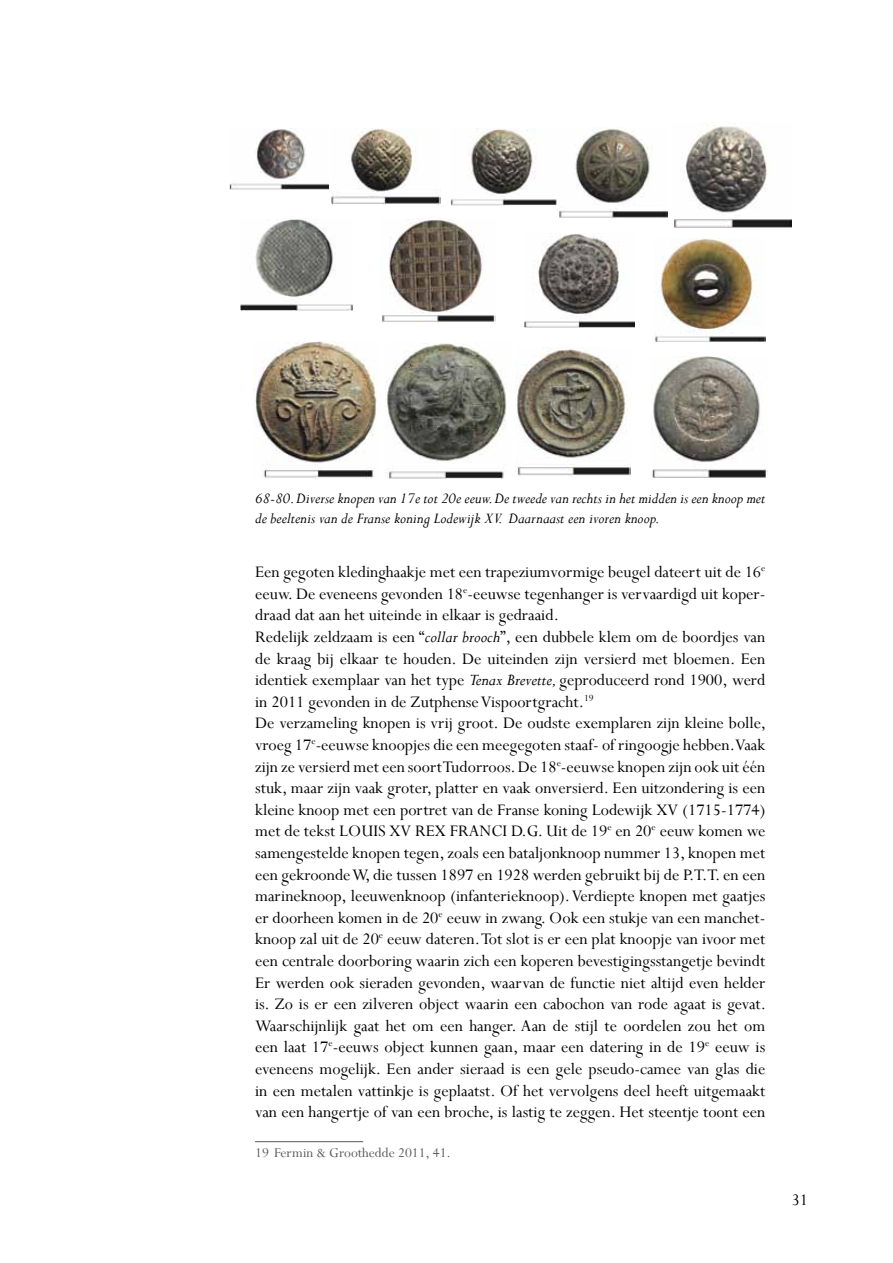
<style>
.page{position:relative;width:893px;height:1263px;background:#fff}
.page>*{position:absolute;margin:0;border:0;box-sizing:border-box;transform-origin:0 0}
.t1{font:18px/21.6px "Perpetua";color:#000}
.t2{font:italic 16.5px/19.8px "Perpetua";color:#000}
.t3{font:15px "Perpetua";color:#58595b}
.s1{font-style:italic}
</style>
<div class="page">
<hr style="left:255px;top:1141px;width:108px;height:1px;background:#58595b">
<img style="left:524px;top:234px;width:111px;height:94px">
<img style="left:253px;top:342px;width:124px;height:137px">
<img style="left:450px;top:129px;width:107px;height:76px">
<img style="left:673px;top:125px;width:118px;height:103px">
<img style="left:651px;top:357px;width:117px;height:121px">
<img style="left:516px;top:348px;width:114px;height:129px">
<img style="left:381px;top:218px;width:114px;height:104px">
<img style="left:559px;top:128px;width:109px;height:90px">
<img style="left:229px;top:129px;width:99px;height:60px">
<img style="left:241px;top:218px;width:112px;height:92px">
<img style="left:386px;top:342px;width:121px;height:137px">
<img style="left:331px;top:129px;width:109px;height:75px">
<img style="left:655px;top:238px;width:110px;height:104px">
<p class="t2" style="left:255px;top:488px;width:512px">68-80. Diverse knopen van 17e tot 20e eeuw. De tweede van rechts in het midden is een knoop met de beeltenis van de Franse koning Lodewijk XV. Daarnaast een ivoren knoop.</p>
<p class="t1" style="left:255px;top:561px;width:512px">Een gegoten kledinghaakje met een trapeziumvormige beugel dateert uit de 16<sup>e </sup>eeuw. De eveneens gevonden 18<sup>e</sup>-eeuwse tegenhanger is vervaardigd uit koper&shy;draad dat aan het uiteinde in elkaar is gedraaid.<br>Redelijk zeldzaam is een “<span class="s1">collar brooch</span>”, een dubbele klem om de boordjes van de kraag bij elkaar te houden. De uiteinden zijn versierd met bloemen. Een identiek exemplaar van het type <span class="s1">Tenax Brevette,</span> geproduceerd rond 1900, werd in 2011 gevonden in de Zutphense Vispoortgracht.<sup>19<br></sup>De verzameling knopen is vrij groot. De oudste exemplaren zijn kleine bolle, vroeg 17<sup>e</sup>-eeuwse knoopjes die een meegegoten staaf- of ringoogje hebben. Vaak zijn ze versierd met een soort Tudorroos. De 18<sup>e</sup>-eeuwse knopen zijn ook uit één stuk, maar zijn vaak groter, platter en vaak onversierd. Een uitzondering is een kleine knoop met een portret van de Franse koning Lodewijk XV (1715-1774) met de tekst LOUIS XV REX FRANCI D.G. Uit de 19<sup>e</sup> en 20<sup>e</sup> eeuw komen we samengestelde knopen tegen, zoals een bataljonknoop nummer 13, knopen met een gekroonde W, die tussen 1897 en 1928 werden gebruikt bij de P.T.T. en een marineknoop, leeuwenknoop (infanterieknoop). Verdiepte knopen met gaatjes er doorheen komen in de 20<sup>e</sup> eeuw in zwang. Ook een stukje van een manchet&shy;knoop zal uit de 20<sup>e</sup> eeuw dateren. Tot slot is er een plat knoopje van ivoor met een centrale doorboring waarin zich een koperen bevestigingsstangetje bevindt Er werden ook sieraden gevonden, waarvan de functie niet altijd even helder is. Zo is er een zilveren object waarin een cabochon van rode agaat is gevat.<br>Waarschijnlijk gaat het om een hanger. Aan de stijl te oordelen zou het om een laat 17<sup>e</sup>-eeuws object kunnen gaan, maar een datering in de 19<sup>e</sup> eeuw is eveneens mogelijk. Een ander sieraad is een gele pseudo-camee van glas die in een metalen vattinkje is geplaatst. Of het vervolgens deel heeft uitgemaakt van een hangertje of van een broche, is lastig te zeggen. Het steentje toont een</p>
<p class="t3" style="left:255px;top:1143px;width:197px">19 Fermin &amp; Groothedde 2011, 41.</p>
<p class="t1" style="left:791px;top:1189px;width:18px">31</p>
</div>
